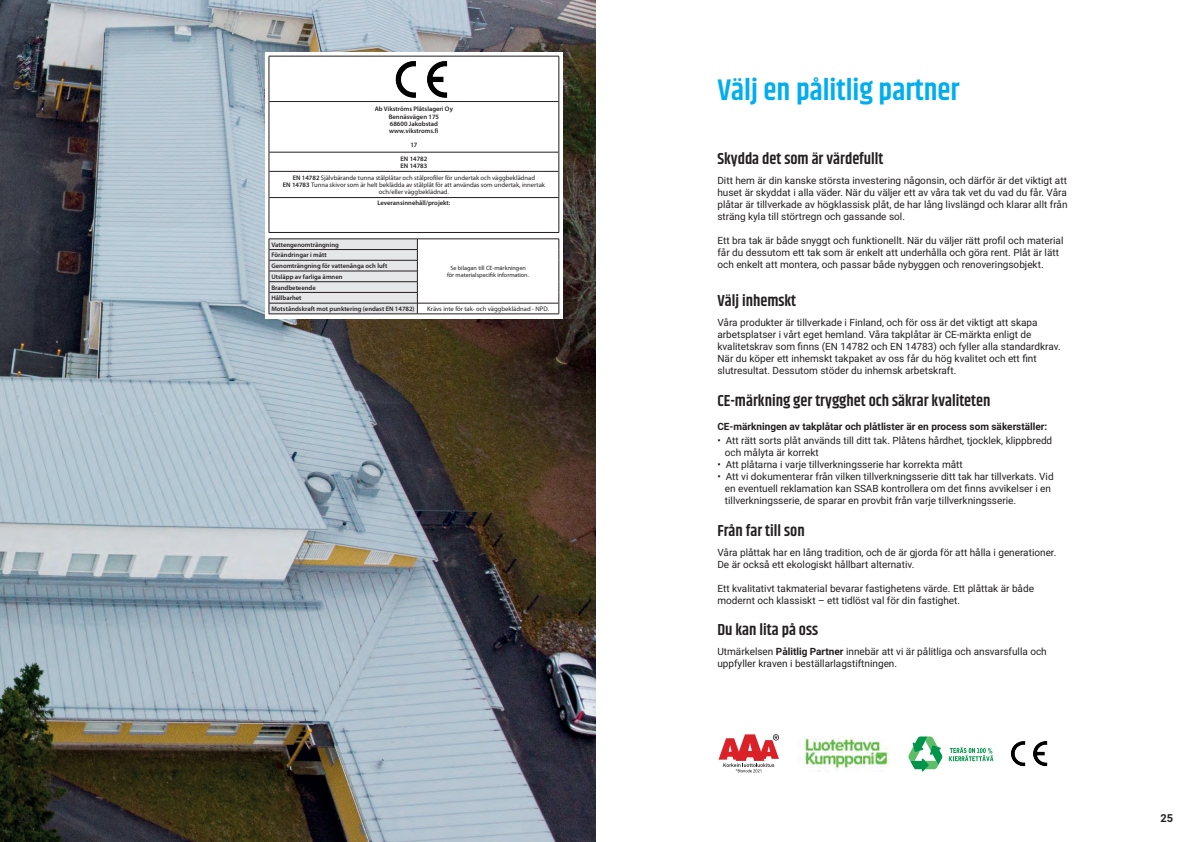
<style>
.page{position:relative;width:1191px;height:842px;background:#fff}
.page>*{position:absolute;margin:0;border:0;box-sizing:border-box;transform-origin:0 0}
.t1{font:600 30px "Khand";color:#00aeef}
.t2{font:600 16px "Khand";color:#231f20}
.t3{font:700 11px "Roboto";color:#231f20}
.t4{font:10px/12px "Roboto";color:#231f20}
.t5{font:700 10px "Roboto";color:#231f20}
.t6{font:600 6.6px/10.7px "Myriad Pro";color:#231f20;text-align:center}
.t7{font:6.6px/11.9px "Myriad Pro";color:#231f20;text-align:center}
.t8{font:6.2px/7.2px "Myriad Pro";color:#231f20;text-align:center}
.s1{font-weight:600}
.s2{font-weight:700}
</style>
<div class="page">
<img style="left:0;top:0;width:595px;height:842px">
<svg style="left:265px;top:52px;width:297px;height:266px"></svg>
<div style="left:269px;top:56px;width:291px;height:178px;background:#fff"></div>
<hr style="left:269px;top:101px;width:289px;height:1px;background:#231f20">
<hr style="left:269px;top:152px;width:289px;height:1px;background:#231f20">
<hr style="left:269px;top:171px;width:289px;height:1px;background:#231f20">
<hr style="left:269px;top:197px;width:289px;height:1px;background:#231f20">
<hr style="left:269px;top:56px;width:290px;height:1px;background:#231f20">
<hr style="left:269px;top:56px;width:1px;height:46px;background:#231f20">
<hr style="left:558px;top:56px;width:1px;height:46px;background:#231f20">
<hr style="left:269px;top:102px;width:1px;height:50px;background:#231f20">
<hr style="left:558px;top:102px;width:1px;height:50px;background:#231f20">
<svg style="left:269px;top:152px;width:1px;height:46px"></svg>
<svg style="left:558px;top:152px;width:1px;height:46px"></svg>
<hr style="left:269px;top:198px;width:1px;height:34px;background:#231f20">
<hr style="left:558px;top:198px;width:1px;height:34px;background:#231f20">
<hr style="left:269px;top:232px;width:290px;height:1px;background:#231f20">
<img style="left:395px;top:61px;width:53px;height:37px">
<div style="left:269px;top:239px;width:287px;height:75px;background:#fff"></div>
<hr style="left:417px;top:303px;width:141px;height:1px;background:#231f20">
<hr style="left:417px;top:239px;width:142px;height:1px;background:#231f20">
<svg style="left:269px;top:239px;width:149px;height:75px"></svg>
<svg style="left:558px;top:239px;width:1px;height:75px"></svg>
<hr style="left:269px;top:314px;width:148px;height:1px;background:#231f20">
<hr style="left:417px;top:314px;width:142px;height:1px;background:#231f20">
<img style="left:799px;top:738px;width:90px;height:34px">
<svg style="left:908px;top:736px;width:34px;height:35px"></svg>
<svg style="left:948px;top:747px;width:45px;height:14px"></svg>
<img style="left:1011px;top:741px;width:37px;height:26px">
<svg style="left:718px;top:734px;width:61px;height:38px"></svg>
<p class="t6" style="left:375px;top:105px;width:80px;line-height:7.2px">Ab Vikströms Plåtslageri Oy<br>Bennäsvägen 175<br>68600 Jakobstad www.vikstroms.fi</p>
<p class="t6" style="left:400px;top:138px;width:28px;line-height:13.3px">17<br>EN 14782</p>
<p class="t7" style="left:293px;top:160px;width:244px"><span class="s1">EN 14783<br>EN 14782</span> Självbärande tunna stålplåtar och stålprofiler för undertak och väggbeklädnad</p>
<p class="t7" style="left:283px;top:181px;width:264px;line-height:7.2px"><span class="s1">EN 14783</span> Tunna skivor som är helt beklädda av stålplåt för att användas som undertak, innertak och/eller väggbeklädnad.</p>
<p class="t6" style="left:377px;top:197px;width:74px">Leveransinnehåll/projekt:</p>
<p class="t6" style="left:271px;top:239px;width:69px">Vattengenomträngning</p>
<p class="t8" style="left:447px;top:264px;width:83px">Se bilagan till CE-märkningen för materialspecifik information.</p>
<p class="t6" style="left:271px;top:250px;width:145px;text-align:left">Förändringar i mått<br>Genomträngning för vattenånga och luft<br>Utsläpp av farliga ämnen<br>Brandbeteende<br>Hållbarhet<br>Motståndskraft mot punktering (endast EN 14782)</p>
<p class="t7" style="left:427px;top:303px;width:123px">Krävs inte för tak- och väggbeklädnad - NPD.</p>
<h1 class="t1" style="left:717px;top:70px;width:244px">Välj en pålitlig partner</h1>
<h2 class="t2" style="left:717px;top:148px;width:168px">Skydda det som är värdefullt</h2>
<p class="t4" style="left:717px;top:174px;width:351px;text-align:justify">Ditt hem är din kanske största investering någonsin, och därför är det viktigt att huset är skyddat i alla väder. När du väljer ett av våra tak vet du vad du får. Våra plåtar är tillverkade av högklassisk plåt, de har lång livslängd och klarar allt från sträng kyla till störtregn och gassande sol.</p>
<p class="t4" style="left:717px;top:234px;width:347px">Ett bra tak är både snyggt och funktionellt. När du väljer rätt profil och material får du dessutom ett tak som är enkelt att underhålla och göra rent. Plåt är lätt och enkelt att montera, och passar både nybyggen och renoveringsobjekt.</p>
<h2 class="t2" style="left:717px;top:290px;width:80px">Välj inhemskt</h2>
<p class="t4" style="left:717px;top:316px;width:345px">Våra produkter är tillverkade i Finland, och för oss är det viktigt att skapa arbetsplatser i vårt eget hemland. Våra takplåtar är CE-märkta enligt de kvalitetskrav som finns (EN 14782 och EN 14783) och fyller alla standardkrav.<br>När du köper ett inhemskt takpaket av oss får du hög kvalitet och ett fint slutresultat. Dessutom stöder du inhemsk arbetskraft.</p>
<h2 class="t2" style="left:717px;top:390px;width:274px">CE-märkning ger trygghet och säkrar kvaliteten</h2>
<p class="t5" style="left:717px;top:419px;width:331px">CE-märkningen av takplåtar och plåtlister är en process som säkerställer:</p>
<p class="t4" style="left:725px;top:434px;width:329px;text-indent:-7px">• Att rätt sorts plåt används till ditt tak. Plåtens hårdhet, tjocklek, klippbredd och målyta är korrekt</p>
<p class="t4" style="left:717px;top:458px;width:247px">• Att plåtarna i varje tillverkningsserie har korrekta mått</p>
<p class="t4" style="left:725px;top:470px;width:330px;text-indent:-7px">• Att vi dokumenterar från vilken tillverkningsserie ditt tak har tillverkats. Vid en eventuell reklamation kan SSAB kontrollera om det finns avvikelser i en tillverkningsserie, de sparar en provbit från varje tillverkningsserie.</p>
<h2 class="t2" style="left:717px;top:520px;width:89px">Från far till son</h2>
<p class="t4" style="left:717px;top:546px;width:340px">Våra plåttak har en lång tradition, och de är gjorda för att hålla i generationer.<br>De är också ett ekologiskt hållbart alternativ.</p>
<p class="t4" style="left:717px;top:582px;width:318px">Ett kvalitativt takmaterial bevarar fastighetens värde. Ett plåttak är både modernt och klassiskt – ett tidlöst val för din fastighet.</p>
<h2 class="t2" style="left:717px;top:619px;width:102px">Du kan lita på oss</h2>
<p class="t4" style="left:717px;top:645px;width:331px">Utmärkelsen <span class="s2">Pålitlig Partner</span> innebär att vi är pålitliga och ansvarsfulla och uppfyller kraven i beställarlagstiftningen.</p>
<p class="t3" style="left:18px;top:810px;width:14px">24</p>
<p class="t3" style="left:1160px;top:810px;width:14px">25</p>
</div>
